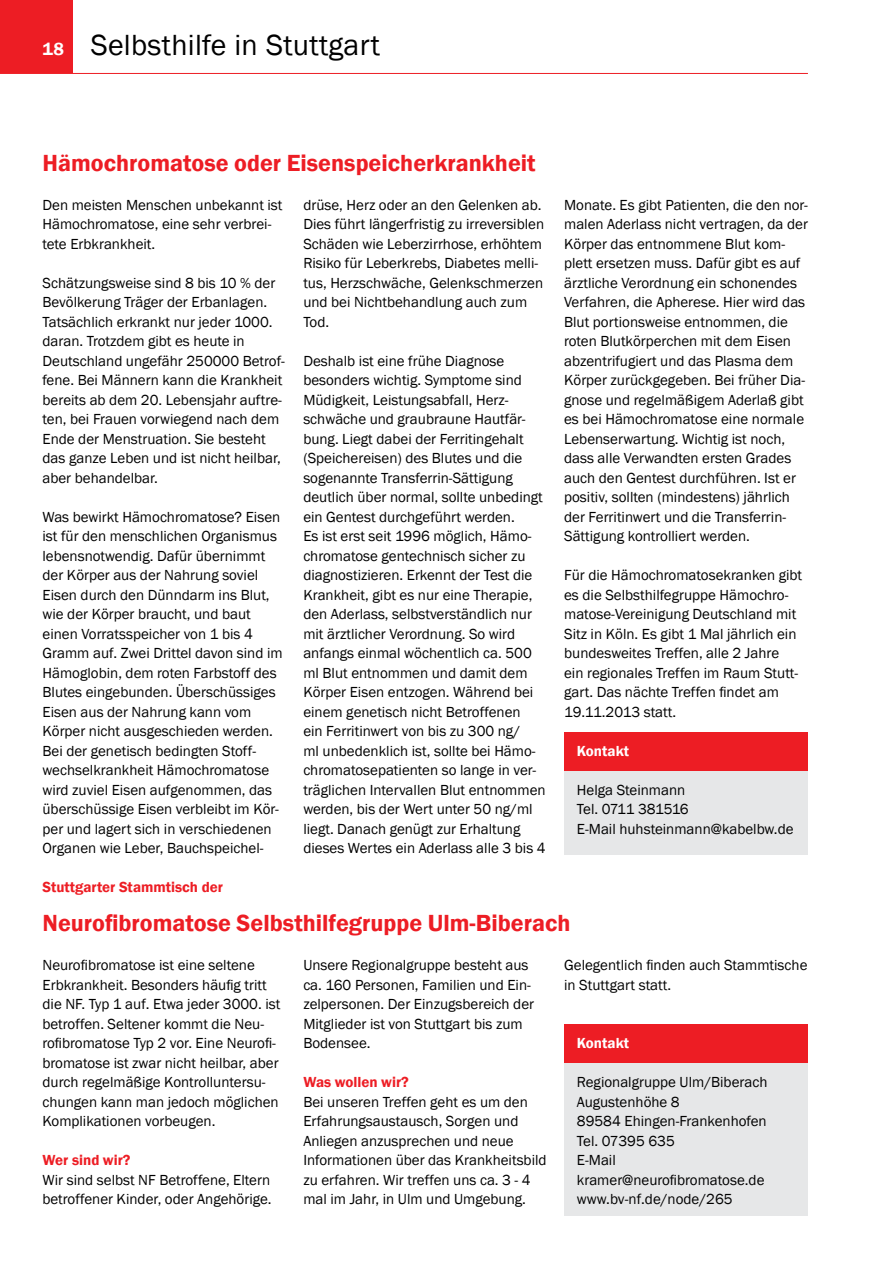
<style>
.page{position:relative;width:893px;height:1263px;background:#fff}
.page>*{position:absolute;margin:0;border:0;box-sizing:border-box;transform-origin:0 0}
.t1{font:30px "Franklin Gothic";letter-spacing:.01em;color:#000}
.t2{font:600 24px "Franklin Gothic";color:#ed1d24}
.t3{font:15px/19.5px "Franklin Gothic";color:#000}
.t4{font:600 15px "Franklin Gothic";color:#ed1d24}
.t5{font:600 15px "Franklin Gothic";color:#fff}
.s1{font-weight:600;font-size:18px;color:#fff}
</style>
<div class="page">
<div style="left:0;top:0;width:73px;height:73px;background:#ed1d24"></div>
<hr style="left:0;top:73px;width:808px;height:1px;background:#ed1d24">
<div style="left:564px;top:767px;width:244px;height:88px;background:#e6e7e8"></div>
<div style="left:564px;top:732px;width:244px;height:39px;background:#ed1d24"></div>
<div style="left:564px;top:1043px;width:244px;height:173px;background:#e6e7e8"></div>
<div style="left:564px;top:1024px;width:244px;height:39px;background:#ed1d24"></div>
<h1 class="t1" style="left:43px;top:26px;width:339px"><span class="s1">18</span> Selbsthilfe in Stuttgart</h1>
<h2 class="t2" style="left:43px;top:148px;width:495px">Hämochromatose oder Eisenspeicherkrankheit</h2>
<p class="t3" style="left:43px;top:195px;width:241px">Den meisten Menschen unbekannt ist<br>Hämochromatose, eine sehr verbrei&shy;tete Erbkrankheit.</p>
<p class="t3" style="left:43px;top:273px;width:244px">Schätzungsweise sind 8 bis 10 % der Bevölkerung Träger der Erbanlagen.<br>Tatsächlich erkrankt nur jeder 1000. daran. Trotzdem gibt es heute in Deutschland ungefähr 250000 Betrof&shy;fene. Bei Männern kann die Krankheit bereits ab dem 20. Lebensjahr auftre&shy;ten, bei Frauen vorwiegend nach dem Ende der Menstruation. Sie besteht das ganze Leben und ist nicht heilbar, aber behandelbar.</p>
<p class="t3" style="left:43px;top:507px;width:242px">Was bewirkt Hämochromatose? Eisen ist für den menschlichen Organismus lebensnotwendig. Dafür übernimmt der Körper aus der Nahrung soviel Eisen durch den Dünndarm ins Blut, wie der Körper braucht, und baut einen Vorratsspeicher von 1 bis 4<br>Gramm auf. Zwei Drittel davon sind im Hämoglobin, dem roten Farbstoff des Blutes eingebunden. Überschüssiges Eisen aus der Nahrung kann vom Körper nicht ausgeschieden werden.<br>Bei der genetisch bedingten Stoff&shy;wechselkrankheit Hämochromatose wird zuviel Eisen aufgenommen, das überschüssige Eisen verbleibt im Kör&shy;per und lagert sich in verschiedenen Organen wie Leber, Bauchspeichel-</p>
<p class="t3" style="left:303px;top:195px;width:242px">drüse, Herz oder an den Gelenken ab.<br>Dies führt längerfristig zu irreversiblen Schäden wie Leberzirrhose, erhöhtem Risiko für Leberkrebs, Diabetes melli&shy;tus, Herzschwäche, Gelenkschmerzen und bei Nichtbehandlung auch zum Tod.</p>
<p class="t3" style="left:303px;top:351px;width:244px">Deshalb ist eine frühe Diagnose besonders wichtig. Symptome sind Müdigkeit, Leistungsabfall, Herz&shy;schwäche und graubraune Hautfär&shy;bung. Liegt dabei der Ferritingehalt (Speichereisen) des Blutes und die sogenannte Transferrin-Sättigung deutlich über normal, sollte unbedingt ein Gentest durchgeführt werden.<br>Es ist erst seit 1996 möglich, Hämo&shy;chromatose gentechnisch sicher zu diagnostizieren. Erkennt der Test die Krankheit, gibt es nur eine Therapie, den Aderlass, selbstverständlich nur mit ärztlicher Verordnung. So wird anfangs einmal wöchentlich ca. 500 ml Blut entnommen und damit dem Körper Eisen entzogen. Während bei einem genetisch nicht Betroffenen<br>ein Ferritinwert von bis zu 300 ng/<br>ml unbedenklich ist, sollte bei Hämo&shy;chromatosepatienten so lange in ver&shy;träglichen Intervallen Blut entnommen werden, bis der Wert unter 50 ng/ml liegt. Danach genügt zur Erhaltung dieses Wertes ein Aderlass alle 3 bis 4</p>
<p class="t3" style="left:564px;top:195px;width:245px">Monate. Es gibt Patienten, die den nor&shy;malen Aderlass nicht vertragen, da der Körper das entnommene Blut kom&shy;plett ersetzen muss. Dafür gibt es auf ärztliche Verordnung ein schonendes Verfahren, die Apherese. Hier wird das Blut portionsweise entnommen, die roten Blutkörperchen mit dem Eisen abzentrifugiert und das Plasma dem Körper zurückgegeben. Bei früher Dia&shy;gnose und regelmäßigem Aderlaß gibt es bei Hämochromatose eine normale Lebenserwartung. Wichtig ist noch, dass alle Verwandten ersten Grades auch den Gentest durchführen. Ist er positiv, sollten (mindestens) jährlich der Ferritinwert und die Transferrin-Sättigung kontrolliert werden.</p>
<p class="t3" style="left:564px;top:566px;width:240px">Für die Hämochromatosekranken gibt es die Selbsthilfegruppe Hämochro&shy;matose-Vereinigung Deutschland mit Sitz in Köln. Es gibt 1 Mal jährlich ein bundesweites Treffen, alle 2 Jahre ein regionales Treffen im Raum Stutt&shy;gart. Das nächte Treffen findet am 19.11.2013 statt.</p>
<p class="t5" style="left:577px;top:741px;width:54px">Kontakt</p>
<p class="t3" style="left:577px;top:780px;width:218px">Helga Steinmann<br>Tel. 0711 381516<br>E-Mail huhsteinmann@kabelbw.de</p>
<p class="t4" style="left:43px;top:878px;width:182px">Stuttgarter Stammtisch der</p>
<h2 class="t2" style="left:43px;top:908px;width:529px">Neurofibromatose Selbsthilfegruppe Ulm-Biberach</h2>
<p class="t3" style="left:43px;top:956px;width:239px">Neurofibromatose ist eine seltene Erbkrankheit. Besonders häufig tritt die NF. Typ 1 auf. Etwa jeder 3000. ist betroffen. Seltener kommt die Neu&shy;rofibromatose Typ 2 vor. Eine Neurofi&shy;bromatose ist zwar nicht heilbar, aber durch regelmäßige Kontrolluntersu&shy;chungen kann man jedoch möglichen Komplikationen vorbeugen.</p>
<p class="t4" style="left:43px;top:1151px;width:90px">Wer sind wir?</p>
<p class="t3" style="left:43px;top:1170px;width:231px">Wir sind selbst NF Betroffene, Eltern betroffener Kinder, oder Angehörige.</p>
<p class="t3" style="left:303px;top:956px;width:232px">Unsere Regionalgruppe besteht aus ca. 160 Personen, Familien und Ein&shy;zelpersonen. Der Einzugsbereich der<br>Mitglieder ist von Stuttgart bis zum<br>Bodensee.</p>
<p class="t4" style="left:303px;top:1073px;width:107px">Was wollen wir?</p>
<p class="t3" style="left:303px;top:1092px;width:245px">Bei unseren Treffen geht es um den Erfahrungsaustausch, Sorgen und Anliegen anzusprechen und neue Informationen über das Krankheitsbild zu erfahren. Wir treffen uns ca. 3 - 4 mal im Jahr, in Ulm und Umgebung.</p>
<p class="t3" style="left:564px;top:956px;width:245px">Gelegentlich finden auch Stammtische in Stuttgart statt.</p>
<p class="t5" style="left:577px;top:1034px;width:54px">Kontakt</p>
<p class="t3" style="left:577px;top:1073px;width:192px">Regionalgruppe Ulm/Biberach<br>Augustenhöhe 8<br>89584 Ehingen-Frankenhofen<br>Tel. 07395 635<br>E-Mail kramer@neurofibromatose.de www.bv-nf.de/node/265</p>
</div>
